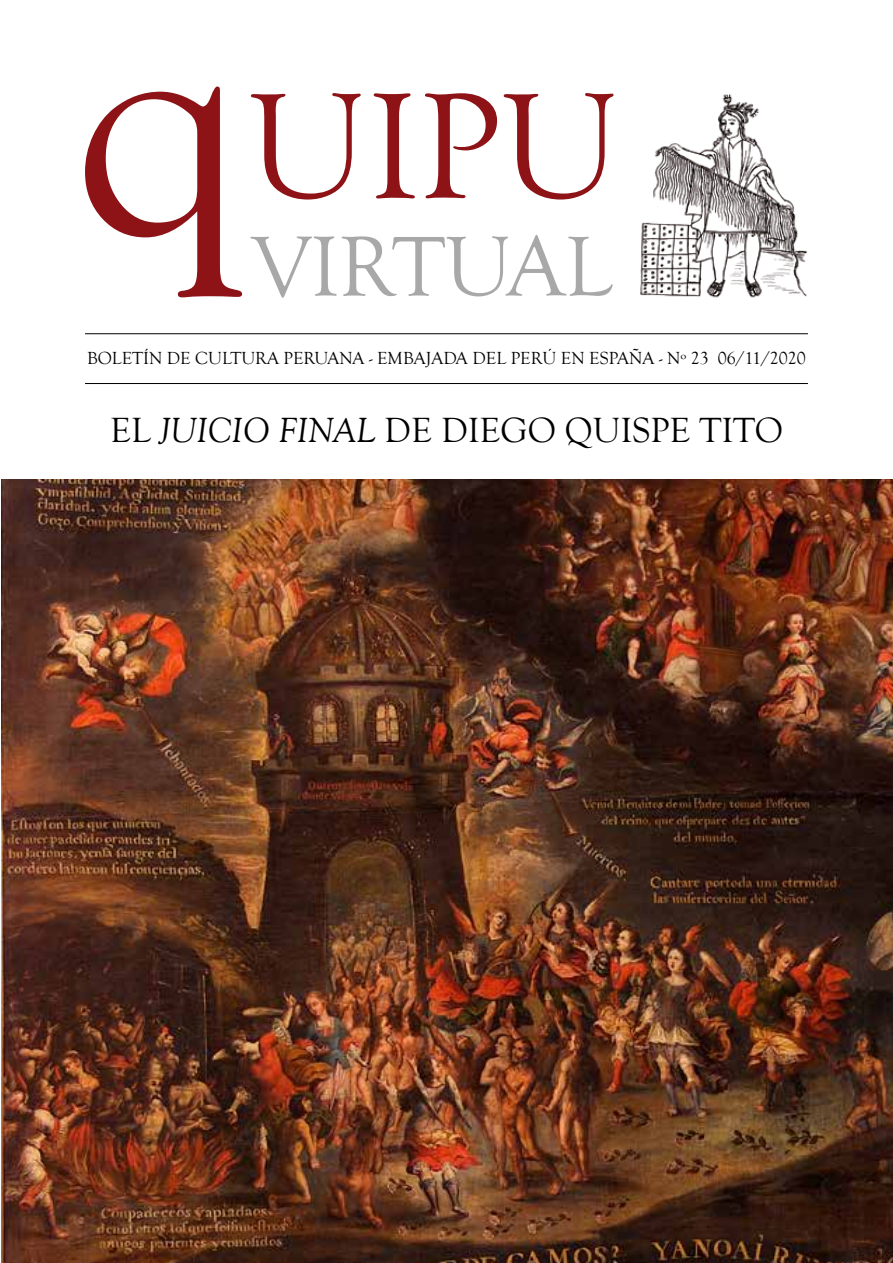
<style>
.page{position:relative;width:893px;height:1263px;background:#fff}
.page>*{position:absolute;margin:0;border:0;box-sizing:border-box;transform-origin:0 0}
.t1{font:87.45px "Goudy Old Style T";color:#a9a8a9}
.t2{font:36px "Goudy Old Style T";color:#000}
.t3{font:18px "Goudy Old Style T";color:#000}
.s1{font-style:italic}
</style>
<div class="page">
<svg style="left:85px;top:86px;width:157px;height:211px"></svg>
<svg style="left:251px;top:93px;width:110px;height:107px"></svg>
<svg style="left:374px;top:93px;width:41px;height:105px"></svg>
<svg style="left:425px;top:93px;width:72px;height:105px"></svg>
<svg style="left:504px;top:93px;width:109px;height:107px"></svg>
<img style="left:640px;top:94px;width:167px;height:204px">
<hr style="left:85px;top:333px;width:723px;height:1px;background:#000">
<hr style="left:85px;top:383px;width:723px;height:1px;background:#000">
<img style="left:1px;top:480px;width:892px;height:783px">
<h1 class="t1" style="left:252px;top:219px;width:361px">VIRTUAL</h1>
<p class="t3" style="left:87px;top:348px;width:720px">BOLETÍN DE CULTURA PERUANA - EMBAJADA DEL PERÚ EN ESPAÑA - Nº 23 06/11/2020</p>
<h2 class="t2" style="left:110px;top:410px;width:674px">EL <span class="s1">JUICIO FINAL</span> DE DIEGO QUISPE TITO</h2>
</div>
